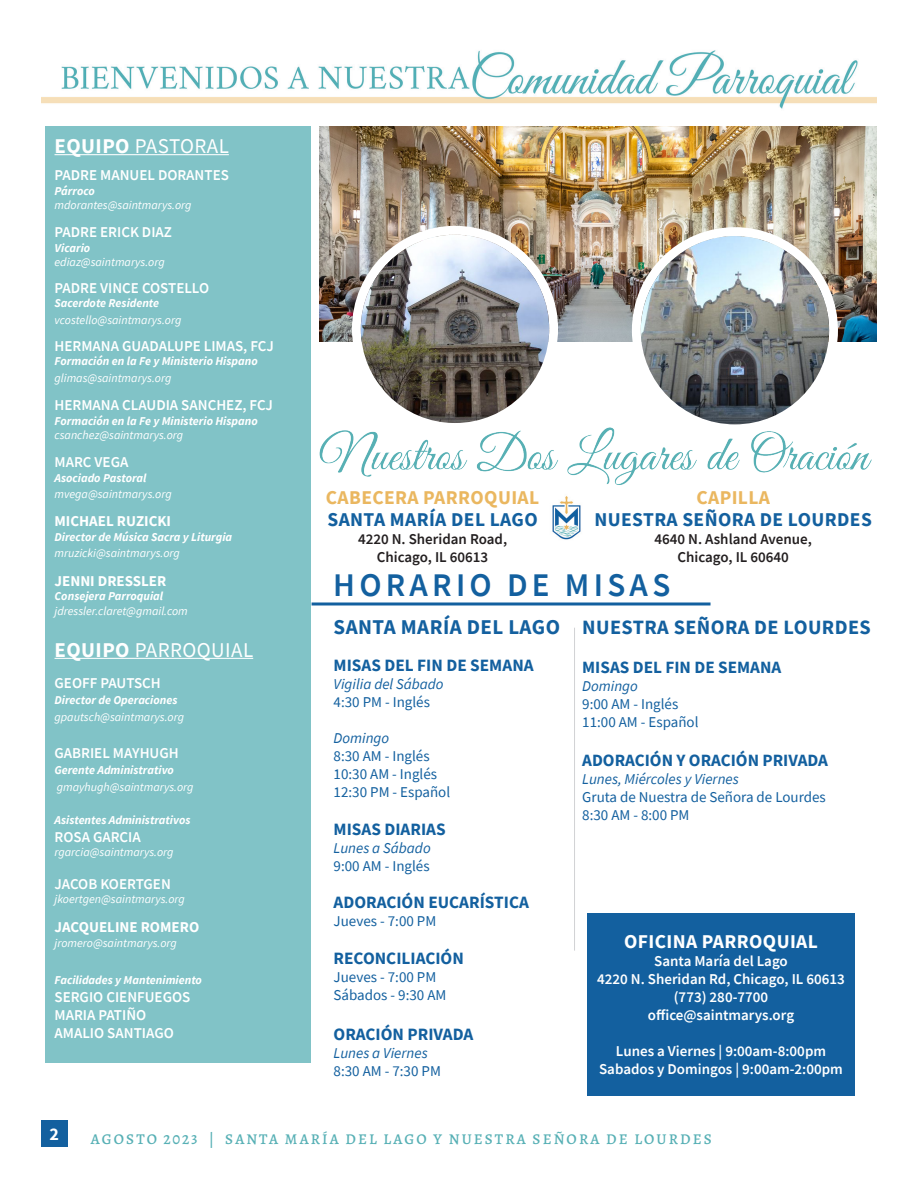
<style>
.page{position:relative;width:918px;height:1188px;background:#fff}
.page>*{position:absolute;margin:0;border:0;box-sizing:border-box;transform-origin:0 0}
.Call_Out_Header{font:600 33px "Source Sans Pro";letter-spacing:.13em;color:#13609f}
.Headline_2_Blue_800f{font:700 21px "Source Sans Pro";letter-spacing:.02em;color:#13609f}
.Headline_2_White{font:21px "Source Sans Pro";letter-spacing:.02em;color:#fff}
.Headline_2_White_Bol{font:21px "Source Sans Pro";letter-spacing:.015em;color:#fff}
.Headline_2_Blue_800f-2{font:700 20.25px "Source Sans Pro";letter-spacing:.02em;color:#13609f}
.Headline_2_Blue_Cent{font:700 19.5px "Source Sans Pro";letter-spacing:.02em;color:#13609f}
.Headline_2_Blue_Cent-2{font:700 19.5px "Source Sans Pro";letter-spacing:.02em;color:#eab760}
.Headline_2_White_Bol-2{font:700 19.5px "Source Sans Pro";letter-spacing:.02em;color:#fff}
.Page_Number{font:700 18px "Source Sans Pro";color:#fff}
.Subheader_2_Blue{font:700 17.25px "Source Sans Pro";color:#13609f}
.Subheader_2_Blue-2{font:700 17.1px "Source Sans Pro";color:#13609f}
.Main_Body_Text_Blue{font:15px "Source Sans Pro";color:#13609f}
.Subheader_2_White{font:600 15px "Source Sans Pro";color:#fff}
.Main_Body_Text_Cente{font:600 15px "Source Sans Pro";color:#fff}
.Main_Body_Text_Blue-2{font:italic 15px "Source Sans Pro";color:#13609f}
.Main_Body_Text_Cente-2{font:600 15px "Source Sans Pro";color:#231f20}
.Footer_Left{font:500 15px "Alegreya";letter-spacing:.14em;color:#57b0b5}
.Subheader_2_White-2{font:700 15px "Source Sans Pro";color:#fff}
.Small_Body_Text_Ital{font:600 15px "Source Sans Pro";color:#fff}
.Subheader_2_White-3{font:italic 700 12px "Source Sans Pro";color:#fff}
.Small_Body_Text_Ital-2{font:italic 12px "Source Sans Pro";color:#fff}
.Subheader_2_White-4{font:italic 12px "Source Sans Pro";color:#fff}
.Small_Body_Text_Ital-3{font:italic 700 12px "Source Sans Pro";color:#fff}
.s1{font-weight:700}
</style>
<div class="page">
<div style="left:45px;top:125px;width:266px;height:938px;background:#81c3c7"></div>
<div style="left:587px;top:913px;width:268px;height:183px;background:#13609f"></div>
<div style="left:41px;top:1120px;width:27px;height:27px;background:#13609f"></div>
<hr style="left:574px;top:628px;width:1px;height:323px;background:#d1d2d4">
<img style="left:320px;top:126px;width:557px;height:215px">
<hr style="left:312px;top:602px;width:399px;height:3px;background:#13609f">
<img style="left:41px;top:50px;width:836px;height:59px">
<hr style="left:55px;top:154px;width:174px;height:1px;background:#fff">
<hr style="left:55px;top:658px;width:198px;height:1px;background:#fff">
<div style="left:352px;top:226px;width:206px;height:206px;border:9px solid #fff;border-radius:50%"></div>
<img style="left:361px;top:235px;width:188px;height:188px;border-radius:94px">
<div style="left:632px;top:227px;width:206px;height:206px;border:9px solid #fff;border-radius:50%"></div>
<img style="left:641px;top:236px;width:188px;height:188px;border-radius:94px">
<img style="left:552px;top:496px;width:29px;height:44px">
<img style="left:319px;top:420px;width:553px;height:65px">
<p class="Headline_2_White_Bol" style="left:55px;top:133px;width:176px"><span class="s1">EQUIPO</span> PASTORAL</p>
<p class="Subheader_2_White" style="left:55px;top:165px;width:176px">PADRE MANUEL DORANTES</p>
<p class="Subheader_2_White-3" style="left:55px;top:182px;width:42px">Párroco</p>
<p class="Subheader_2_White-4" style="left:55px;top:197px;width:139px">mdorantes@saintmarys.org</p>
<p class="Subheader_2_White" style="left:55px;top:222px;width:119px">PADRE ERICK DIAZ</p>
<p class="Subheader_2_White-3" style="left:55px;top:240px;width:37px">Vicario</p>
<p class="Subheader_2_White-4" style="left:55px;top:254px;width:112px">ediaz@saintmarys.org</p>
<p class="Subheader_2_White" style="left:55px;top:278px;width:156px">PADRE VINCE COSTELLO</p>
<p class="Subheader_2_White-3" style="left:55px;top:295px;width:106px">Sacerdote Residente</p>
<p class="Small_Body_Text_Ital-2" style="left:55px;top:312px;width:128px">vcostello@saintmarys.org</p>
<p class="Subheader_2_White" style="left:55px;top:336px;width:221px">HERMANA GUADALUPE LIMAS, FCJ</p>
<p class="Subheader_2_White-3" style="left:55px;top:353px;width:205px">Formación en la Fe y Ministerio Hispano</p>
<p class="Small_Body_Text_Ital-2" style="left:55px;top:370px;width:118px">glimas@saintmarys.org</p>
<p class="Subheader_2_White" style="left:55px;top:395px;width:220px">HERMANA CLAUDIA SANCHEZ, FCJ</p>
<p class="Subheader_2_White-3" style="left:55px;top:412px;width:205px">Formación en la Fe y Ministerio Hispano</p>
<p class="Subheader_2_White-4" style="left:55px;top:427px;width:130px">csanchez@saintmarys.org</p>
<p class="Subheader_2_White" style="left:55px;top:452px;width:75px">MARC VEGA</p>
<p class="Subheader_2_White-3" style="left:55px;top:470px;width:94px">Asociado Pastoral</p>
<p class="Small_Body_Text_Ital-2" style="left:55px;top:487px;width:119px">mvega@saintmarys.org</p>
<p class="Subheader_2_White-2" style="left:55px;top:511px;width:118px">MICHAEL RUZICKI</p>
<p class="Subheader_2_White-3" style="left:55px;top:529px;width:179px">Director de Música Sacra y Liturgia</p>
<p class="Small_Body_Text_Ital-2" style="left:55px;top:546px;width:127px">mruzicki@saintmarys.org</p>
<p class="Subheader_2_White-2" style="left:55px;top:571px;width:113px">JENNI DRESSLER</p>
<p class="Subheader_2_White-3" style="left:55px;top:588px;width:110px">Consejera Parroquial</p>
<p class="Small_Body_Text_Ital-2" style="left:55px;top:603px;width:135px">jdressler.claret@gmail.com</p>
<p class="Headline_2_White" style="left:55px;top:636px;width:200px"><span class="s1">EQUIPO</span> PARROQUIAL</p>
<p class="Small_Body_Text_Ital" style="left:55px;top:673px;width:108px">GEOFF PAUTSCH</p>
<p class="Small_Body_Text_Ital-3" style="left:55px;top:692px;width:125px">Director de Operaciones</p>
<p class="Small_Body_Text_Ital-2" style="left:55px;top:709px;width:131px">gpautsch@saintmarys.org</p>
<p class="Small_Body_Text_Ital" style="left:55px;top:743px;width:126px">GABRIEL MAYHUGH</p>
<p class="Small_Body_Text_Ital-3" style="left:55px;top:762px;width:121px">Gerente Administrativo</p>
<p class="Small_Body_Text_Ital-2" style="left:57px;top:779px;width:138px">gmayhugh@saintmarys.org</p>
<p class="Small_Body_Text_Ital-3" style="left:55px;top:812px;width:138px">Asistentes Administrativos</p>
<p class="Subheader_2_White" style="left:55px;top:827px;width:88px">ROSA GARCIA</p>
<p class="Subheader_2_White-4" style="left:55px;top:845px;width:121px">rgarcia@saintmarys.org</p>
<p class="Subheader_2_White" style="left:55px;top:874px;width:118px">JACOB KOERTGEN</p>
<p class="Subheader_2_White-4" style="left:55px;top:891px;width:132px">jkoertgen@saintmarys.org</p>
<p class="Subheader_2_White-2" style="left:55px;top:916px;width:146px">JACQUELINE ROMERO</p>
<p class="Subheader_2_White-4" style="left:55px;top:935px;width:124px">jromero@saintmarys.org</p>
<p class="Subheader_2_White-3" style="left:55px;top:972px;width:149px">Facilidades y Mantenimiento</p>
<p class="Subheader_2_White" style="left:55px;top:988px;width:137px">SERGIO CIENFUEGOS</p>
<p class="Subheader_2_White" style="left:55px;top:1006px;width:93px">MARIA PATIÑO</p>
<p class="Subheader_2_White" style="left:55px;top:1024px;width:121px">AMALIO SANTIAGO</p>
<p class="Headline_2_Blue_Cent-2" style="left:326px;top:484px;width:215px">CABECERA PARROQUIAL</p>
<p class="Headline_2_Blue_Cent" style="left:327px;top:506px;width:212px">SANTA MARÍA DEL LAGO</p>
<p class="Main_Body_Text_Cente-2" style="left:358px;top:529px;width:151px">4220 N. Sheridan Road,</p>
<p class="Main_Body_Text_Cente-2" style="left:377px;top:547px;width:113px">Chicago, IL 60613</p>
<p class="Headline_2_Blue_Cent-2" style="left:696px;top:484px;width:75px">CAPILLA</p>
<p class="Headline_2_Blue_Cent" style="left:595px;top:506px;width:279px">NUESTRA SEÑORA DE LOURDES</p>
<p class="Main_Body_Text_Cente-2" style="left:654px;top:529px;width:159px">4640 N. Ashland Avenue,</p>
<p class="Main_Body_Text_Cente-2" style="left:677px;top:547px;width:113px">Chicago, IL 60640</p>
<p class="Call_Out_Header" style="left:333px;top:564px;width:339px">HORARIO DE MISAS</p>
<p class="Headline_2_Blue_800f" style="left:334px;top:613px;width:228px">SANTA MARÍA DEL LAGO</p>
<p class="Subheader_2_Blue" style="left:334px;top:654px;width:202px">MISAS DEL FIN DE SEMANA</p>
<p class="Main_Body_Text_Blue-2" style="left:334px;top:675px;width:112px">Vigilia del Sábado</p>
<p class="Main_Body_Text_Blue" style="left:334px;top:693px;width:98px">4:30 PM - Inglés</p>
<p class="Main_Body_Text_Blue-2" style="left:334px;top:729px;width:57px">Domingo</p>
<p class="Main_Body_Text_Blue" style="left:334px;top:747px;width:98px">8:30 AM - Inglés</p>
<p class="Main_Body_Text_Blue" style="left:334px;top:765px;width:105px">10:30 AM - Inglés</p>
<p class="Main_Body_Text_Blue" style="left:334px;top:783px;width:118px">12:30 PM - Español</p>
<p class="Subheader_2_Blue" style="left:334px;top:817px;width:114px">MISAS DIARIAS</p>
<p class="Main_Body_Text_Blue-2" style="left:334px;top:838px;width:99px">Lunes a Sábado</p>
<p class="Main_Body_Text_Blue" style="left:334px;top:856px;width:98px">9:00 AM - Inglés</p>
<p class="Subheader_2_Blue" style="left:334px;top:891px;width:197px">ADORACIÓN EUCARÍSTICA</p>
<p class="Main_Body_Text_Blue" style="left:334px;top:912px;width:104px">Jueves - 7:00 PM</p>
<p class="Subheader_2_Blue" style="left:334px;top:946px;width:132px">RECONCILIACIÓN</p>
<p class="Main_Body_Text_Blue" style="left:334px;top:967px;width:104px">Jueves - 7:00 PM</p>
<p class="Main_Body_Text_Blue" style="left:334px;top:985px;width:114px">Sábados - 9:30 AM</p>
<p class="Subheader_2_Blue" style="left:334px;top:1023px;width:141px">ORACIÓN PRIVADA</p>
<p class="Main_Body_Text_Blue-2" style="left:334px;top:1044px;width:96px">Lunes a Viernes</p>
<p class="Main_Body_Text_Blue" style="left:334px;top:1062px;width:109px">8:30 AM - 7:30 PM</p>
<p class="Headline_2_Blue_800f-2" style="left:582px;top:614px;width:290px">NUESTRA SEÑORA DE LOURDES</p>
<p class="Subheader_2_Blue-2" style="left:582px;top:656px;width:201px">MISAS DEL FIN DE SEMANA</p>
<p class="Main_Body_Text_Blue-2" style="left:582px;top:676px;width:57px">Domingo</p>
<p class="Main_Body_Text_Blue" style="left:582px;top:694px;width:98px">9:00 AM - Inglés</p>
<p class="Main_Body_Text_Blue" style="left:582px;top:712px;width:118px">11:00 AM - Español</p>
<p class="Subheader_2_Blue-2" style="left:582px;top:748px;width:247px">ADORACIÓN Y ORACIÓN PRIVADA</p>
<p class="Main_Body_Text_Blue-2" style="left:582px;top:769px;width:158px">Lunes, Miércoles y Viernes</p>
<p class="Main_Body_Text_Blue" style="left:582px;top:787px;width:245px">Gruta de Nuestra de Señora de Lourdes</p>
<p class="Main_Body_Text_Blue" style="left:582px;top:805px;width:109px">8:30 AM - 8:00 PM</p>
<p class="Headline_2_White_Bol-2" style="left:624px;top:928px;width:195px">OFICINA PARROQUIAL</p>
<p class="Main_Body_Text_Cente" style="left:654px;top:951px;width:135px">Santa María del Lago</p>
<p class="Main_Body_Text_Cente" style="left:597px;top:969px;width:249px">4220 N. Sheridan Rd, Chicago, IL 60613</p>
<p class="Main_Body_Text_Cente" style="left:674px;top:987px;width:96px">(773) 280-7700</p>
<p class="Main_Body_Text_Cente" style="left:648px;top:1005px;width:148px">office@saintmarys.org</p>
<p class="Main_Body_Text_Cente" style="left:616px;top:1041px;width:212px">Lunes a Viernes | 9:00am-8:00pm</p>
<p class="Main_Body_Text_Cente" style="left:599px;top:1059px;width:245px">Sabados y Domingos | 9:00am-2:00pm</p>
<p class="Page_Number" style="left:50px;top:1122px;width:11px">2</p>
<p class="Footer_Left" style="left:91px;top:1129px;width:622px">AGOSTO 2023 | SANTA MARÍA DEL LAGO Y NUESTRA SEÑORA DE LOURDES</p>
</div>
